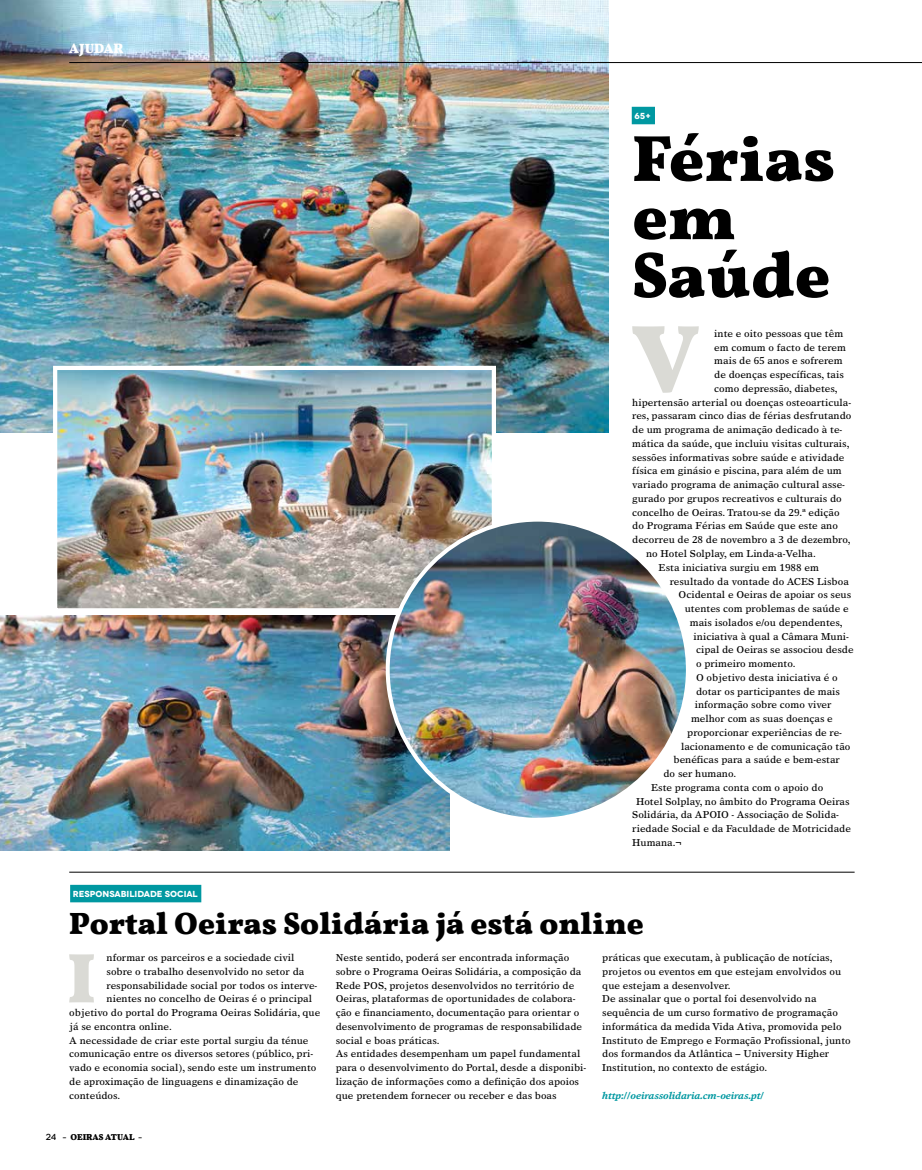
<style>
.page{position:relative;width:922px;height:1170px;background:#fff}
.page>*{position:absolute;margin:0;border:0;box-sizing:border-box;transform-origin:0 0}
.t1{font:700 96.75px "Vollkorn";color:#dadad5}
.t2{font:700 70.75px "Vollkorn";color:#dadad5}
.t3{font:700 65.62px/58.2px "Vollkorn";color:#000}
.t4{font:700 31.25px "Vollkorn";color:#000}
.t5{font:700 13.75px "Vollkorn";color:#fff}
.t6{font:10px/13.8px "Times Europa LT";color:#000}
.t7{font:italic 700 10px "Times Europa LT";color:#0098a1}
.t8{font:700 8.75px "Novecentowide";color:#fff}
.t9{font:700 8.75px "Vollkorn";color:#000}
.s1{font-family:"Novecentowide";font-weight:500}
.s2{font-family:"Foundry Wilson";font-weight:400}
</style>
<div class="page">
<img style="left:0;top:0;width:608px;height:432px">
<hr style="left:69px;top:62px;width:852px;height:1px;background:#000">
<hr style="left:69px;top:871px;width:785px;height:1px;background:#000">
<div style="left:70px;top:884px;width:131px;height:18px;background:#0098a1"></div>
<div style="left:631px;top:107px;width:23px;height:17px;background:#0098a1"></div>
<img style="left:0;top:615px;width:449px;height:235px">
<img style="left:58px;top:371px;width:433px;height:236px">
<div style="left:53px;top:366px;width:443px;height:246px;border:4px solid #fff"></div>
<img style="left:387px;top:519px;width:300px;height:300px;border-radius:150px">
<h3 class="t5" style="left:69px;top:40px;width:56px">AJUDAR</h3>
<p class="t8" style="left:73px;top:888px;width:126px">RESPONSABILIDADE SOCIAL</p>
<p class="t8" style="left:634px;top:111px;width:18px">65+</p>
<h3 class="t3" style="left:632px;top:130px;width:204px">Férias em<br>Saúde</h3>
<h1 class="t1" style="left:631px;top:300px;width:70px">V</h1>
<p class="t6" style="left:714px;top:326px;width:130px">inte e oito pessoas que têm</p>
<p class="t6" style="left:714px;top:340px;width:133px">em comum o facto de terem</p>
<p class="t6" style="left:714px;top:354px;width:130px">mais de 65 anos e sofrerem</p>
<p class="t6" style="left:714px;top:367px;width:131px">de doenças específicas, tais</p>
<p class="t6" style="left:714px;top:381px;width:125px">como depressão, diabetes,</p>
<p class="t6" style="left:632px;top:395px;width:220px">hipertensão arterial ou doenças osteoarticula-</p>
<p class="t6" style="left:632px;top:409px;width:220px">res, passaram cinco dias de férias desfrutando</p>
<p class="t6" style="left:632px;top:422px;width:211px">de um programa de animação dedicado à te-</p>
<p class="t6" style="left:632px;top:436px;width:219px">mática da saúde, que incluiu visitas culturais,</p>
<p class="t6" style="left:632px;top:450px;width:213px">sessões informativas sobre saúde e atividade</p>
<p class="t6" style="left:632px;top:464px;width:211px">física em ginásio e piscina, para além de um</p>
<p class="t6" style="left:632px;top:477px;width:214px">variado programa de animação cultural asse-</p>
<p class="t6" style="left:632px;top:491px;width:211px">gurado por grupos recreativos e culturais do</p>
<p class="t6" style="left:632px;top:505px;width:209px">concelho de Oeiras. Tratou-se da 29.ª edição</p>
<p class="t6" style="left:632px;top:519px;width:207px">do Programa Férias em Saúde que este ano</p>
<p class="t6" style="left:632px;top:532px;width:220px">decorreu de 28 de novembro a 3 de dezembro,</p>
<p class="t6" style="left:646px;top:546px;width:171px">no Hotel Solplay, em Linda-a-Velha.</p>
<p class="t6" style="left:658px;top:560px;width:162px">Esta iniciativa surgiu em 1988 em</p>
<p class="t6" style="left:669px;top:574px;width:180px">resultado da vontade do ACES Lisboa</p>
<p class="t6" style="left:678px;top:587px;width:174px">Ocidental e Oeiras de apoiar os seus</p>
<p class="t6" style="left:684px;top:601px;width:165px">utentes com problemas de saúde e</p>
<p class="t6" style="left:689px;top:615px;width:154px">mais isolados e/ou dependentes,</p>
<p class="t6" style="left:693px;top:629px;width:157px">iniciativa à qual a Câmara Muni-</p>
<p class="t6" style="left:696px;top:642px;width:159px">cipal de Oeiras se associou desde</p>
<p class="t6" style="left:696px;top:656px;width:101px">o primeiro momento.</p>
<p class="t6" style="left:696px;top:670px;width:143px">O objetivo desta iniciativa é o</p>
<p class="t6" style="left:696px;top:684px;width:145px">dotar os participantes de mais</p>
<p class="t6" style="left:694px;top:697px;width:138px">informação sobre como viver</p>
<p class="t6" style="left:691px;top:711px;width:143px">melhor com as suas doenças e</p>
<p class="t6" style="left:687px;top:725px;width:156px">proporcionar experiências de re-</p>
<p class="t6" style="left:681px;top:739px;width:171px">lacionamento e de comunicação tão</p>
<p class="t6" style="left:673px;top:752px;width:168px">benéficas para a saúde e bem-estar</p>
<p class="t6" style="left:663px;top:766px;width:74px">do ser humano.</p>
<p class="t6" style="left:651px;top:780px;width:174px">Este programa conta com o apoio do</p>
<p class="t6" style="left:636px;top:794px;width:215px">Hotel Solplay, no âmbito do Programa Oeiras</p>
<p class="t6" style="left:632px;top:807px;width:208px">Solidária, da APOIO - Associação de Solida-</p>
<p class="t6" style="left:632px;top:821px;width:220px">riedade Social e da Faculdade de Motricidade</p>
<p class="t6" style="left:632px;top:835px;width:51px">Humana.¬</p>
<h3 class="t4" style="left:69px;top:904px;width:576px">Portal Oeiras Solidária já está online</h3>
<h2 class="t2" style="left:67px;top:934px;width:30px">I</h2>
<p class="t6" style="left:107px;top:950px;width:189px">nformar os parceiros e a sociedade civil</p>
<p class="t6" style="left:107px;top:964px;width:199px">sobre o trabalho desenvolvido no setor da</p>
<p class="t6" style="left:107px;top:977px;width:212px">responsabilidade social por todos os interve-</p>
<p class="t6" style="left:107px;top:991px;width:207px">nientes no concelho de Oeiras é o principal</p>
<p class="t6" style="left:69px;top:1005px;width:252px">objetivo do portal do Programa Oeiras Solidária, que</p>
<p class="t6" style="left:69px;top:1019px;width:104px">já se encontra online.</p>
<p class="t6" style="left:69px;top:1032px;width:241px">A necessidade de criar este portal surgiu da ténue</p>
<p class="t6" style="left:69px;top:1046px;width:245px">comunicação entre os diversos setores (público, pri-</p>
<p class="t6" style="left:69px;top:1060px;width:249px">vado e economia social), sendo este um instrumento</p>
<p class="t6" style="left:69px;top:1074px;width:231px">de aproximação de linguagens e dinamização de</p>
<p class="t6" style="left:69px;top:1087px;width:53px">conteúdos.</p>
<p class="t9" style="left:46px;top:1130px;width:97px"><span class="s1">24</span> <span class="s2">-</span> OEIRAS ATUAL <span class="s2">-</span></p>
<p class="t6" style="left:335px;top:950px;width:252px">Neste sentido, poderá ser encontrada informação sobre o Programa Oeiras Solidária, a composição da Rede POS, projetos desenvolvidos no território de Oeiras, plataformas de oportunidades de colabora&shy;ção e financiamento, documentação para orientar o desenvolvimento de programas de responsabilidade social e boas práticas.<br>As entidades desempenham um papel fundamental para o desenvolvimento do Portal, desde a disponibi&shy;lização de informações como a definição dos apoios que pretendem fornecer ou receber e das boas</p>
<p class="t6" style="left:602px;top:950px;width:250px">práticas que executam, à publicação de notícias, projetos ou eventos em que estejam envolvidos ou que estejam a desenvolver.<br>De assinalar que o portal foi desenvolvido na sequência de um curso formativo de programação informática da medida Vida Ativa, promovida pelo Instituto de Emprego e Formação Profissional, junto dos formandos da Atlântica – University Higher Institution, no contexto de estágio.</p>
<p class="t7" style="left:602px;top:1089px;width:163px">http://oeirassolidaria.cm-oeiras.pt/</p>
</div>
